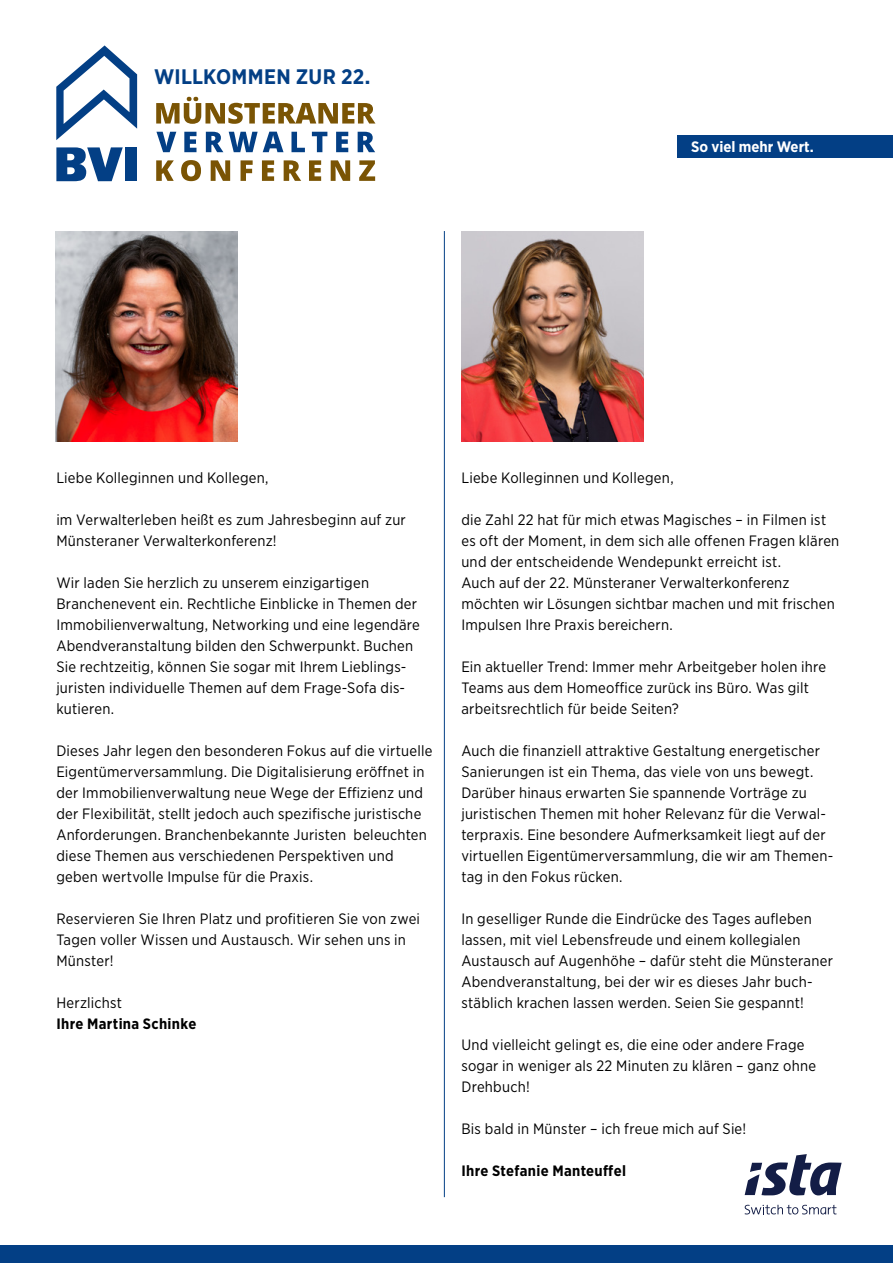
<style>
.page{position:relative;width:893px;height:1263px;background:#fff}
.page>*{position:absolute;margin:0;border:0;box-sizing:border-box;transform-origin:0 0}
.p_fliesstext{font:700 21px "Gotham Narrow";letter-spacing:.01em;color:#033f85}
.t1{font:700 15.15px "Gotham Narrow";color:#fff}
.p_fliesstext-2{font:15px/21px "Gotham Narrow";letter-spacing:.015em;color:#000}
.p_fliesstext-3{font:700 15px "Gotham Narrow";letter-spacing:.02em;color:#000}
</style>
<div class="page">
<div style="left:0;top:1246px;width:893px;height:17px;background:#033f85"></div>
<hr style="left:444px;top:231px;width:1px;height:966px;background:#033f85">
<img style="left:461px;top:231px;width:182px;height:210px">
<div style="left:677px;top:135px;width:216px;height:23px;background:#033f85"></div>
<img style="left:55px;top:231px;width:182px;height:210px">
<svg style="left:156px;top:97px;width:219px;height:27px"></svg>
<svg style="left:156px;top:132px;width:20px;height:20px"></svg>
<svg style="left:184px;top:132px;width:12px;height:20px"></svg>
<svg style="left:206px;top:132px;width:17px;height:20px"></svg>
<svg style="left:229px;top:132px;width:54px;height:20px"></svg>
<svg style="left:291px;top:132px;width:14px;height:20px"></svg>
<svg style="left:312px;top:132px;width:15px;height:20px"></svg>
<svg style="left:336px;top:132px;width:12px;height:20px"></svg>
<svg style="left:358px;top:132px;width:17px;height:20px"></svg>
<svg style="left:156px;top:160px;width:18px;height:21px"></svg>
<svg style="left:181px;top:160px;width:20px;height:21px"></svg>
<svg style="left:211px;top:160px;width:19px;height:21px"></svg>
<svg style="left:241px;top:160px;width:12px;height:21px"></svg>
<svg style="left:262px;top:160px;width:12px;height:21px"></svg>
<svg style="left:284px;top:160px;width:17px;height:21px"></svg>
<svg style="left:309px;top:160px;width:12px;height:21px"></svg>
<svg style="left:331px;top:160px;width:19px;height:21px"></svg>
<svg style="left:359px;top:160px;width:16px;height:21px"></svg>
<svg style="left:56px;top:45px;width:81px;height:95px"></svg>
<svg style="left:56px;top:147px;width:67px;height:34px"></svg>
<div style="left:126px;top:147px;width:11px;height:34px;background:#033f85"></div>
<svg style="left:745px;top:1205px;width:91px;height:9px"></svg>
<svg style="left:745px;top:1154px;width:97px;height:41px"></svg>
<p class="p_fliesstext" style="left:154px;top:63px;width:218px">WILLKOMMEN ZUR 22.</p>
<p class="t1" style="left:691px;top:137px;width:124px">So viel mehr Wert.</p>
<p class="p_fliesstext-2" style="left:56px;top:467px;width:214px">Liebe Kolleginnen und Kollegen,</p>
<p class="p_fliesstext-2" style="left:56px;top:509px;width:351px">im Verwalterleben heißt es zum Jahresbeginn auf zur<br>Münsteraner Verwalterkonferenz!</p>
<p class="p_fliesstext-2" style="left:56px;top:572px;width:365px">Wir laden Sie herzlich zu unserem einzigartigen Branchenevent ein. Rechtliche Einblicke in Themen der Immobilienverwaltung, Networking und eine legendäre Abendveranstaltung bilden den Schwerpunkt. Buchen Sie rechtzeitig, können Sie sogar mit Ihrem Lieblings&shy;juristen individuelle Themen auf dem Frage-Sofa dis&shy;kutieren.</p>
<p class="p_fliesstext-2" style="left:56px;top:740px;width:378px">Dieses Jahr legen den besonderen Fokus auf die virtuelle Eigentümerversammlung. Die Digitalisierung eröffnet in der Immobilienverwaltung neue Wege der Effizienz und der Flexibilität, stellt jedoch auch spezifische juristische Anforderungen. Branchenbekannte Juristen beleuchten diese Themen aus verschiedenen Perspektiven und geben wertvolle Impulse für die Praxis.</p>
<p class="p_fliesstext-2" style="left:56px;top:908px;width:365px">Reservieren Sie Ihren Platz und profitieren Sie von zwei<br>Tagen voller Wissen und Austausch. Wir sehen uns in<br>Münster!</p>
<p class="p_fliesstext-2" style="left:56px;top:992px;width:67px">Herzlichst</p>
<p class="p_fliesstext-3" style="left:56px;top:1014px;width:142px">Ihre Martina Schinke</p>
<p class="p_fliesstext-2" style="left:461px;top:467px;width:214px">Liebe Kolleginnen und Kollegen,</p>
<p class="p_fliesstext-2" style="left:461px;top:509px;width:379px">die Zahl 22 hat für mich etwas Magisches – in Filmen ist es oft der Moment, in dem sich alle offenen Fragen klären und der entscheidende Wendepunkt erreicht ist.</p>
<p class="p_fliesstext-2" style="left:461px;top:572px;width:375px">Auch auf der 22. Münsteraner Verwalterkonferenz möchten wir Lösungen sichtbar machen und mit frischen<br>Impulsen Ihre Praxis bereichern.</p>
<p class="p_fliesstext-2" style="left:461px;top:656px;width:366px">Ein aktueller Trend: Immer mehr Arbeitgeber holen ihre<br>Teams aus dem Homeoffice zurück ins Büro. Was gilt arbeitsrechtlich für beide Seiten?</p>
<p class="p_fliesstext-2" style="left:461px;top:740px;width:373px">Auch die finanziell attraktive Gestaltung energetischer Sanierungen ist ein Thema, das viele von uns bewegt.<br>Darüber hinaus erwarten Sie spannende Vorträge zu juristischen Themen mit hoher Relevanz für die Verwal&shy;terpraxis. Eine besondere Aufmerksamkeit liegt auf der virtuellen Eigentümerversammlung, die wir am Themen&shy;tag in den Fokus rücken.</p>
<p class="p_fliesstext-2" style="left:461px;top:908px;width:373px">In geselliger Runde die Eindrücke des Tages aufleben lassen, mit viel Lebensfreude und einem kollegialen Austausch auf Augenhöhe – dafür steht die Münsteraner Abendveranstaltung, bei der wir es dieses Jahr buch&shy;stäblich krachen lassen werden. Seien Sie gespannt!</p>
<p class="p_fliesstext-2" style="left:461px;top:1034px;width:356px">Und vielleicht gelingt es, die eine oder andere Frage sogar in weniger als 22 Minuten zu klären – ganz ohne<br>Drehbuch!</p>
<p class="p_fliesstext-2" style="left:461px;top:1118px;width:286px">Bis bald in Münster – ich freue mich auf Sie!</p>
<p class="p_fliesstext-3" style="left:461px;top:1161px;width:166px">Ihre Stefanie Manteuffel</p>
</div>
